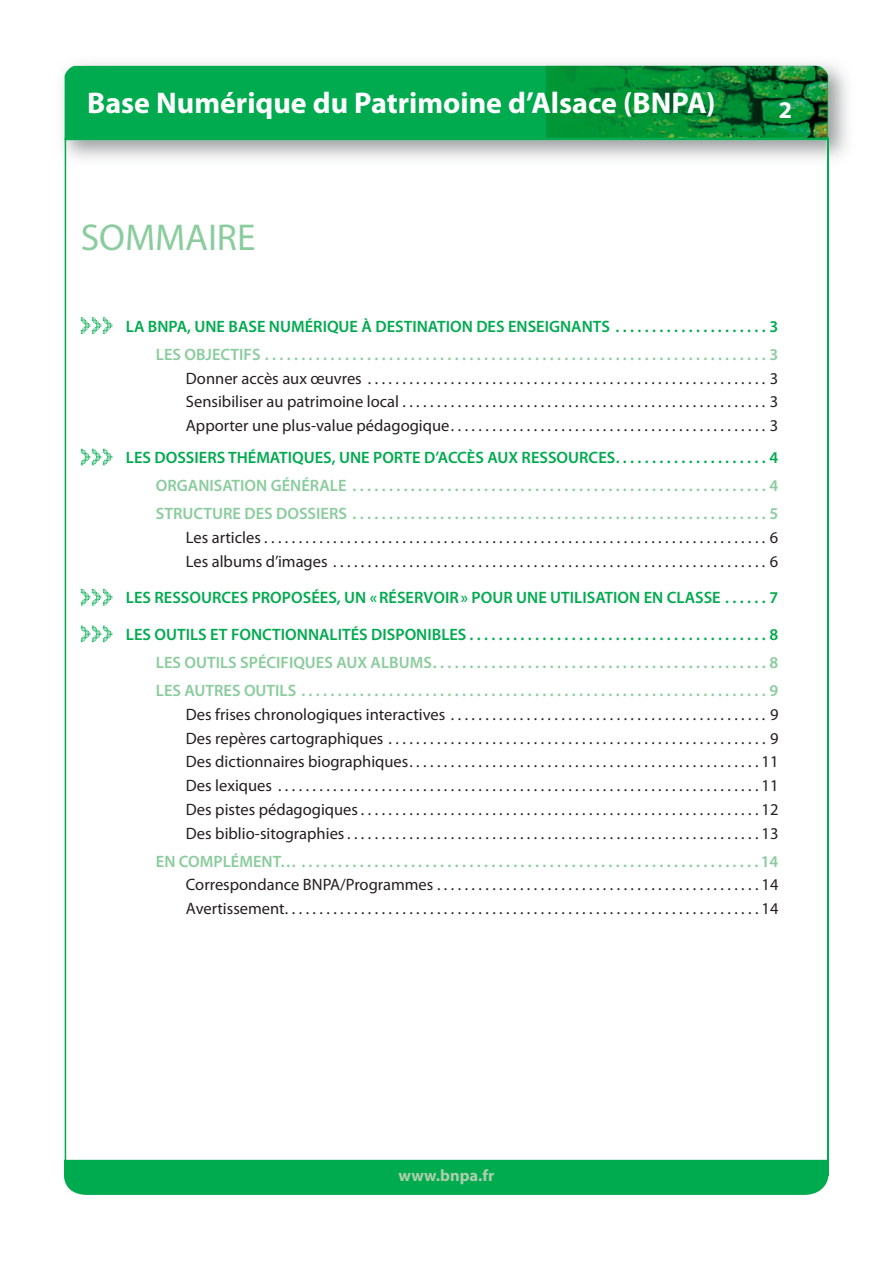
<style>
.page{position:relative;width:893px;height:1263px;background:#fff}
.page>*{position:absolute;margin:0;border:0;box-sizing:border-box;transform-origin:0 0}
.t1{font:37.5px "Myriad Pro";color:#8acc9d}
.t2{font:700 30px "Myriad Pro";color:#fff}
.t3{font:700 24px "Myriad Pro";color:#fff}
.t4{font:16.5px/23.7px "Myriad Pro";color:#231f20;text-align:justify}
.t5{font:600 16.5px/28px "Myriad Pro";color:#8acc9d}
.t6{font:600 16.5px "Myriad Pro";color:#00aa4f}
.t7{font:700 16.5px "Myriad Pro";color:#abcfaa}
</style>
<div class="page">
<img style="left:62px;top:63px;width:786px;height:110px">
<div style="left:65px;top:66px;width:763px;height:74px;background:#00aa4f"></div>
<hr style="left:65px;top:137px;width:1px;height:1038px;background:#00aa4f">
<hr style="left:827px;top:138px;width:1px;height:1038px;background:#00aa4f">
<div style="left:64px;top:1160px;width:764px;height:35px;background:#00aa4f"></div>
<img style="left:546px;top:66px;width:281px;height:72px">
<svg style="left:81px;top:317px;width:31px;height:17px"></svg>
<svg style="left:81px;top:449px;width:31px;height:16px"></svg>
<svg style="left:81px;top:589px;width:31px;height:17px"></svg>
<svg style="left:81px;top:625px;width:31px;height:17px"></svg>
<h2 class="t2" style="left:87px;top:83px;width:630px">Base Numérique du Patrimoine d’Alsace (BNPA)</h2>
<h3 class="t3" style="left:779px;top:94px;width:15px">2</h3>
<h1 class="t1" style="left:81px;top:214px;width:176px">SOMMAIRE</h1>
<p class="t6" style="left:126px;top:316px;width:654px">LA BNPA, UNE BASE NUMÉRIQUE À DESTINATION DES ENSEIGNANTS . . . . . . . . . . . . . . . . . . . . . 3</p>
<p class="t5" style="left:156px;top:340px;width:624px">LES OBJECTIFS . . . . . . . . . . . . . . . . . . . . . . . . . . . . . . . . . . . . . . . . . . . . . . . . . . . . . . . . . . . . . . . . . . . . . 3</p>
<p class="t4" style="left:186px;top:366px;width:594px">Donner accès aux œuvres ..........................................................3<br>Sensibiliser au patrimoine local .....................................................3<br>Apporter une plus-value pédagogique ..............................................3</p>
<p class="t6" style="left:126px;top:447px;width:654px">LES DOSSIERS THÉMATIQUES, UNE PORTE D’ACCÈS AUX RESSOURCES . . . . . . . . . . . . . . . . . . . . . 4</p>
<p class="t5" style="left:156px;top:471px;width:624px">ORGANISATION GÉNÉRALE . . . . . . . . . . . . . . . . . . . . . . . . . . . . . . . . . . . . . . . . . . . . . . . . . . . . . . . . . 4<br>STRUCTURE DES DOSSIERS . . . . . . . . . . . . . . . . . . . . . . . . . . . . . . . . . . . . . . . . . . . . . . . . . . . . . . . . . 5</p>
<p class="t4" style="left:186px;top:525px;width:594px">Les articles .........................................................................6<br>Les albums d’images ...............................................................6</p>
<p class="t6" style="left:126px;top:587px;width:654px">LES RESSOURCES PROPOSÉES, UN « RÉSERVOIR » POUR UNE UTILISATION EN CLASSE . . . . . . 7</p>
<p class="t6" style="left:126px;top:624px;width:654px">LES OUTILS ET FONCTIONNALITÉS DISPONIBLES . . . . . . . . . . . . . . . . . . . . . . . . . . . . . . . . . . . . . . . . . 8</p>
<p class="t5" style="left:156px;top:648px;width:624px">LES OUTILS SPÉCIFIQUES AUX ALBUMS . . . . . . . . . . . . . . . . . . . . . . . . . . . . . . . . . . . . . . . . . . . . . . 8<br>LES AUTRES OUTILS . . . . . . . . . . . . . . . . . . . . . . . . . . . . . . . . . . . . . . . . . . . . . . . . . . . . . . . . . . . . . . . . 9</p>
<p class="t4" style="left:186px;top:702px;width:594px">Des frises chronologiques interactives ..............................................9<br>Des repères cartographiques .......................................................9<br>Des dictionnaires biographiques ...................................................11<br>Des lexiques ......................................................................11<br>Des pistes pédagogiques ..........................................................12<br>Des biblio-sitographies ............................................................13</p>
<p class="t5" style="left:156px;top:846px;width:624px">EN COMPLÉMENT… . . . . . . . . . . . . . . . . . . . . . . . . . . . . . . . . . . . . . . . . . . . . . . . . . . . . . . . . . . . . . . . 14</p>
<p class="t4" style="left:186px;top:873px;width:594px">Correspondance BNPA/Programmes ...............................................14<br>Avertissement .....................................................................14</p>
<p class="t7" style="left:398px;top:1165px;width:97px">www.bnpa.fr</p>
</div>
